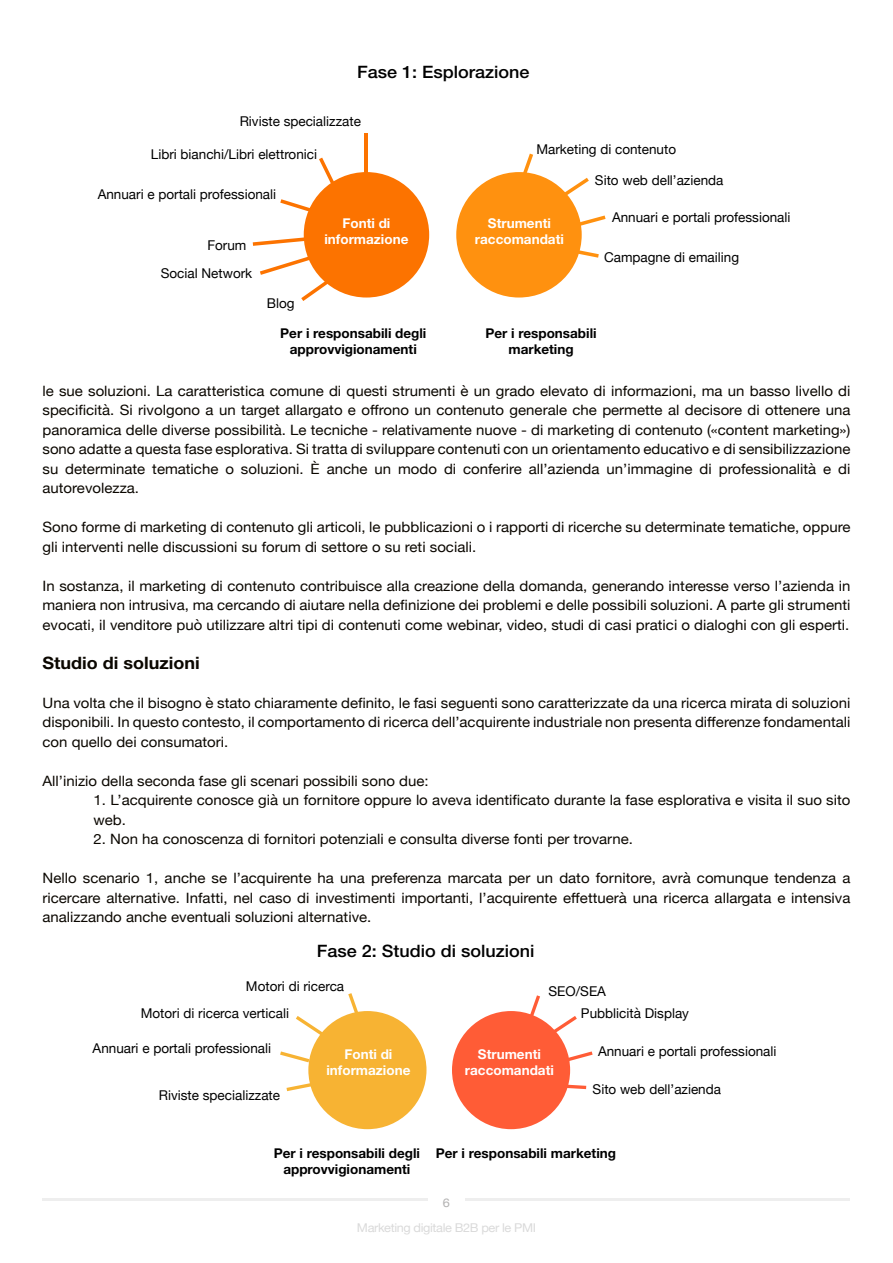
<style>
.page{position:relative;width:893px;height:1263px;background:#fff}
.page>*{position:absolute;margin:0;border:0;box-sizing:border-box;transform-origin:0 0}
.t1{font:500 17.1px "Helvetica Neue";color:#000;scale:1.05 1}
.t2{font:700 17.1px "Helvetica Neue";color:#0b0700;scale:1.05 1}
.t3{font:14.25px/19.5px "Helvetica Neue";color:#0b0700;text-align:justify;scale:1.05 1}
.t4{font:13.5px/28.2px "Helvetica Neue";color:#000}
.t5{font:700 13.5px/16.2px "Helvetica Neue";color:#000;text-align:center}
.t6{font:700 13.5px/16.2px "Helvetica Neue";color:#fff;text-align:center}
.t7{font:12.15px "Helvetica Neue";letter-spacing:-.03em;color:#dadada;scale:1.05 1}
.t8{font:12.15px "Helvetica Neue";color:#b3b2b2;scale:1.05 1}
</style>
<div class="page">
<hr style="left:43px;top:1198px;width:807px;height:3px;background:#eee">
<div style="left:428px;top:1190px;width:37px;height:19px;background:#fff"></div>
<div style="left:456px;top:172px;width:126px;height:125px;background:#ff910f;border-radius:50%"></div>
<svg style="left:260px;top:256px;width:68px;height:45px"></svg>
<svg style="left:253px;top:237px;width:52px;height:9px"></svg>
<svg style="left:280px;top:199px;width:32px;height:13px"></svg>
<svg style="left:319px;top:158px;width:16px;height:28px"></svg>
<hr style="left:365px;top:133px;width:3px;height:40px;background:#fc7300">
<svg style="left:522px;top:154px;width:11px;height:20px"></svg>
<svg style="left:558px;top:178px;width:31px;height:22px"></svg>
<svg style="left:578px;top:215px;width:28px;height:12px"></svg>
<svg style="left:577px;top:248px;width:22px;height:10px"></svg>
<div style="left:304px;top:172px;width:125px;height:125px;background:#fc7300;border-radius:50%"></div>
<div style="left:308px;top:1011px;width:118px;height:118px;background:#f7b333;border-radius:50%"></div>
<div style="left:452px;top:1011px;width:118px;height:118px;background:#ff5c36;border-radius:50%"></div>
<svg style="left:530px;top:995px;width:10px;height:21px"></svg>
<svg style="left:548px;top:1016px;width:29px;height:21px"></svg>
<svg style="left:567px;top:1051px;width:26px;height:11px"></svg>
<svg style="left:567px;top:1084px;width:19px;height:5px"></svg>
<svg style="left:348px;top:993px;width:10px;height:21px"></svg>
<svg style="left:296px;top:1016px;width:29px;height:21px"></svg>
<svg style="left:280px;top:1051px;width:29px;height:11px"></svg>
<svg style="left:286px;top:1082px;width:26px;height:9px"></svg>
<p class="t1" style="left:357px;top:62px;width:166px">Fase 1: Esplorazione</p>
<p class="t4" style="left:240px;top:107px;width:123px">Riviste specializzate</p>
<p class="t4" style="left:151px;top:141px;width:168px">Libri bianchi/Libri elettronici</p>
<p class="t4" style="left:98px;top:181px;width:180px">Annuari e portali professionali</p>
<p class="t4" style="left:161px;top:232px;width:93px;text-indent:47px">Forum<br>Social Network</p>
<p class="t4" style="left:267px;top:290px;width:29px">Blog</p>
<p class="t4" style="left:536px;top:135px;width:141px">Marketing di contenuto</p>
<p class="t4" style="left:595px;top:167px;width:130px">Sito web dell’azienda</p>
<p class="t4" style="left:612px;top:204px;width:180px">Annuari e portali professionali</p>
<p class="t4" style="left:604px;top:244px;width:137px">Campagne di emailing</p>
<p class="t6" style="left:324px;top:214px;width:85px">Fonti di informazione</p>
<p class="t6" style="left:475px;top:214px;width:90px">Strumenti raccomandati</p>
<p class="t5" style="left:280px;top:324px;width:148px">Per i responsabili degli approvvigionamenti</p>
<p class="t5" style="left:485px;top:324px;width:113px">Per i responsabili marketing</p>
<p class="t3" style="left:43px;top:382px;width:771px">le sue soluzioni. La caratteristica comune di questi strumenti è un grado elevato di informazioni, ma un basso livello di specificità. Si rivolgono a un target allargato e offrono un contenuto generale che permette al decisore di ottenere una panoramica delle diverse possibilità. Le tecniche - relativamente nuove - di marketing di contenuto («content marketing») sono adatte a questa fase esplorativa. Si tratta di sviluppare contenuti con un orientamento educativo e di sensibilizzazione su determinate tematiche o soluzioni. È anche un modo di conferire all’azienda un’immagine di professionalità e di autorevolezza.</p>
<p class="t3" style="left:43px;top:518px;width:771px">Sono forme di marketing di contenuto gli articoli, le pubblicazioni o i rapporti di ricerche su determinate tematiche, oppure gli interventi nelle discussioni su forum di settore o su reti sociali.</p>
<p class="t3" style="left:43px;top:576px;width:771px">In sostanza, il marketing di contenuto contribuisce alla creazione della domanda, generando interesse verso l’azienda in maniera non intrusiva, ma cercando di aiutare nella definizione dei problemi e delle possibili soluzioni. A parte gli strumenti evocati, il venditore può utilizzare altri tipi di contenuti come webinar, video, studi di casi pratici o dialoghi con gli esperti.</p>
<p class="t2" style="left:43px;top:652px;width:151px">Studio di soluzioni</p>
<p class="t3" style="left:43px;top:694px;width:771px">Una volta che il bisogno è stato chiaramente definito, le fasi seguenti sono caratterizzate da una ricerca mirata di soluzioni disponibili. In questo contesto, il comportamento di ricerca dell’acquirente industriale non presenta differenze fondamentali con quello dei consumatori.</p>
<p class="t3" style="left:43px;top:772px;width:369px">All’inizio della seconda fase gli scenari possibili sono due:</p>
<p class="t3" style="left:94px;top:791px;width:722px">1. L’acquirente conosce già un fornitore oppure lo aveva identificato durante la fase esplorativa e visita il suo sito web.</p>
<p class="t3" style="left:94px;top:830px;width:515px">2. Non ha conoscenza di fornitori potenziali e consulta diverse fonti per trovarne.</p>
<p class="t3" style="left:43px;top:869px;width:771px">Nello scenario 1, anche se l’acquirente ha una preferenza marcata per un dato fornitore, avrà comunque tendenza a ricercare alternative. Infatti, nel caso di investimenti importanti, l’acquirente effettuerà una ricerca allargata e intensiva analizzando anche eventuali soluzioni alternative.</p>
<p class="t1" style="left:317px;top:940px;width:209px">Fase 2: Studio di soluzioni</p>
<p class="t4" style="left:141px;top:973px;width:205px;line-height:27.3px;text-indent:105px">Motori di ricerca<br>Motori di ricerca verticali</p>
<p class="t4" style="left:93px;top:1034px;width:180px">Annuari e portali professionali</p>
<p class="t4" style="left:159px;top:1082px;width:123px">Riviste specializzate</p>
<p class="t4" style="left:581px;top:980px;width:110px;line-height:22.2px;text-indent:-32px">SEO/SEA<br>Pubblicità Display</p>
<p class="t4" style="left:598px;top:1038px;width:180px">Annuari e portali professionali</p>
<p class="t4" style="left:593px;top:1076px;width:130px">Sito web dell’azienda</p>
<p class="t6" style="left:326px;top:1046px;width:85px">Fonti di informazione</p>
<p class="t6" style="left:465px;top:1046px;width:90px">Strumenti raccomandati</p>
<p class="t5" style="left:274px;top:1144px;width:148px">Per i responsabili degli approvvigionamenti</p>
<p class="t5" style="left:436px;top:1144px;width:182px">Per i responsabili marketing</p>
<p class="t8" style="left:443px;top:1193px;width:8px">6</p>
<p class="t7" style="left:357px;top:1219px;width:172px">Marketing digitale B2B per le PMI</p>
</div>
